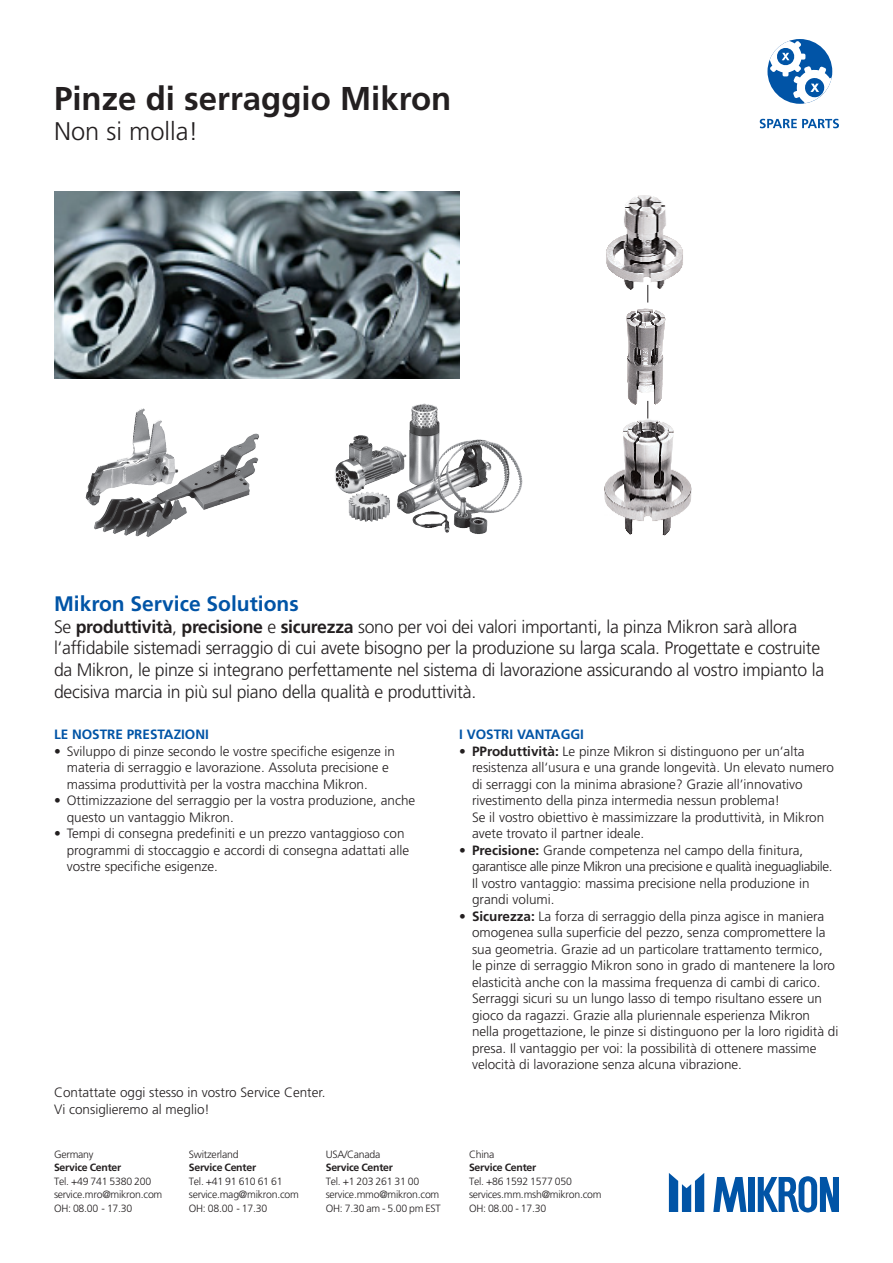
<style>
.page{position:relative;width:893px;height:1263px;background:#fff}
.page>*{position:absolute;margin:0;border:0;box-sizing:border-box;transform-origin:0 0}
.Heading{font:700 33px "Frutiger LT Std";color:#231f20}
.Subheading{font:300 25.5px "Frutiger LT Std";color:#231f20}
.Title_14pt{font:700 21px "Frutiger LT Std";color:#0154a6}
.Intro_14pt{font:300 18px/21.6px "Frutiger LT Std";letter-spacing:-.015em;color:#231f20}
.Text{font:300 13.5px/16.5px "Frutiger LT Std";color:#231f20}
.Title_TT{font:700 13.5px "Frutiger LT Std";color:#0154a6}
.t1{font:300 10.5px/13.5px "Frutiger LT Std";letter-spacing:-.02em;color:#231f20}
.t2{font:700 10.5px "Frutiger LT Std";letter-spacing:-.02em;color:#231f20}
.s1{font-weight:700}
</style>
<div class="page">
<svg style="left:669px;top:1173px;width:35px;height:39px"></svg>
<svg style="left:713px;top:1177px;width:33px;height:35px"></svg>
<div style="left:748px;top:1177px;width:6px;height:35px;background:#0154a6"></div>
<svg style="left:758px;top:1176px;width:81px;height:36px"></svg>
<svg style="left:760px;top:119px;width:79px;height:9px"></svg>
<svg style="left:767px;top:39px;width:65px;height:65px"></svg>
<img style="left:54px;top:191px;width:405px;height:188px">
<img style="left:626px;top:308px;width:40px;height:99px">
<img style="left:606px;top:195px;width:77px;height:99px">
<img style="left:604px;top:417px;width:88px;height:119px">
<img style="left:335px;top:403px;width:188px;height:131px">
<img style="left:85px;top:408px;width:174px;height:129px">
<p class="Heading" style="left:54px;top:79px;width:399px">Pinze di serraggio Mikron</p>
<p class="Subheading" style="left:54px;top:117px;width:146px">Non si molla!</p>
<p class="Title_14pt" style="left:54px;top:591px;width:246px">Mikron Service Solutions</p>
<p class="Intro_14pt" style="left:54px;top:616px;width:772px">Se <span class="s1">produttività</span>, <span class="s1">precisione</span> e <span class="s1">sicurezza</span> sono per voi dei valori importanti, la pinza Mikron sarà allora l‘affidabile sistemadi serraggio di cui avete bisogno per la produzione su larga scala. Progettate e costruite da Mikron, le pinze si integrano perfettamente nel sistema di lavorazione assicurando al vostro impianto la decisiva marcia in più sul piano della qualità e produttività.</p>
<p class="Title_TT" style="left:54px;top:726px;width:156px">LE NOSTRE PRESTAZIONI</p>
<p class="Text" style="left:67px;top:743px;width:330px;text-indent:-13px">• Sviluppo di pinze secondo le vostre specifiche esigenze in materia di serraggio e lavorazione. Assoluta precisione e massima produttività per la vostra macchina Mikron.</p>
<p class="Text" style="left:67px;top:792px;width:350px;text-indent:-13px">• Ottimizzazione del serraggio per la vostra produzione, anche questo un vantaggio Mikron.</p>
<p class="Text" style="left:67px;top:825px;width:344px;text-indent:-13px">• Tempi di consegna predefiniti e un prezzo vantaggioso con programmi di stoccaggio e accordi di consegna adattati alle vostre specifiche esigenze.</p>
<p class="Title_TT" style="left:459px;top:726px;width:126px">I VOSTRI VANTAGGI</p>
<p class="Text" style="left:472px;top:743px;width:363px;text-indent:-13px">• <span class="s1">PProduttività:</span> Le pinze Mikron si distinguono per un‘alta resistenza all‘usura e una grande longevità. Un elevato numero di serraggi con la minima abrasione? Grazie all’innovativo rivestimento della pinza intermedia nessun problema!<br>Se il vostro obiettivo è massimizzare la produttività, in Mikron avete trovato il partner ideale.</p>
<p class="Text" style="left:472px;top:842px;width:362px;text-indent:-13px">• <span class="s1">Precisione:</span> Grande competenza nel campo della finitura, garantisce alle pinze Mikron una precisione e qualità ineguagliabile.<br>Il vostro vantaggio: massima precisione nella produzione in grandi volumi.</p>
<p class="Text" style="left:472px;top:908px;width:368px;text-indent:-13px">• <span class="s1">Sicurezza:</span> La forza di serraggio della pinza agisce in maniera omogenea sulla superficie del pezzo, senza compromettere la sua geometria. Grazie ad un particolare trattamento termico,<br>le pinze di serraggio Mikron sono in grado di mantenere la loro elasticità anche con la massima frequenza di cambi di carico.<br>Serraggi sicuri su un lungo lasso di tempo risultano essere un gioco da ragazzi. Grazie alla pluriennale esperienza Mikron nella progettazione, le pinze si distinguono per la loro rigidità di presa. Il vantaggio per voi: la possibilità di ottenere massime velocità di lavorazione senza alcuna vibrazione.</p>
<p class="Text" style="left:54px;top:1084px;width:273px">Contattate oggi stesso in vostro Service Center.<br>Vi consiglieremo al meglio!</p>
<p class="t1" style="left:54px;top:1148px;width:41px">Germany</p>
<p class="t2" style="left:54px;top:1161px;width:69px">Service Center</p>
<p class="t1" style="left:54px;top:1175px;width:110px">Tel. +49 741 5380 200 service.mro@mikron.com<br>OH: 08.00 - 17.30</p>
<p class="t1" style="left:189px;top:1148px;width:51px">Switzerland</p>
<p class="t2" style="left:189px;top:1161px;width:69px">Service Center</p>
<p class="t1" style="left:189px;top:1175px;width:112px">Tel. +41 91 610 61 61 service.mag@mikron.com<br>OH: 08.00 - 17.30</p>
<p class="t1" style="left:326px;top:1148px;width:56px">USA/Canada</p>
<p class="t2" style="left:326px;top:1161px;width:69px">Service Center</p>
<p class="t1" style="left:326px;top:1175px;width:117px">Tel. +1 203 261 31 00 service.mmo@mikron.com<br>OH: 7.30 am - 5.00 pm EST</p>
<p class="t1" style="left:469px;top:1148px;width:27px">China</p>
<p class="t2" style="left:469px;top:1161px;width:69px">Service Center</p>
<p class="t1" style="left:469px;top:1175px;width:134px">Tel. +86 1592 1577 050 services.mm.msh@mikron.com<br>OH: 08.00 - 17.30</p>
</div>
